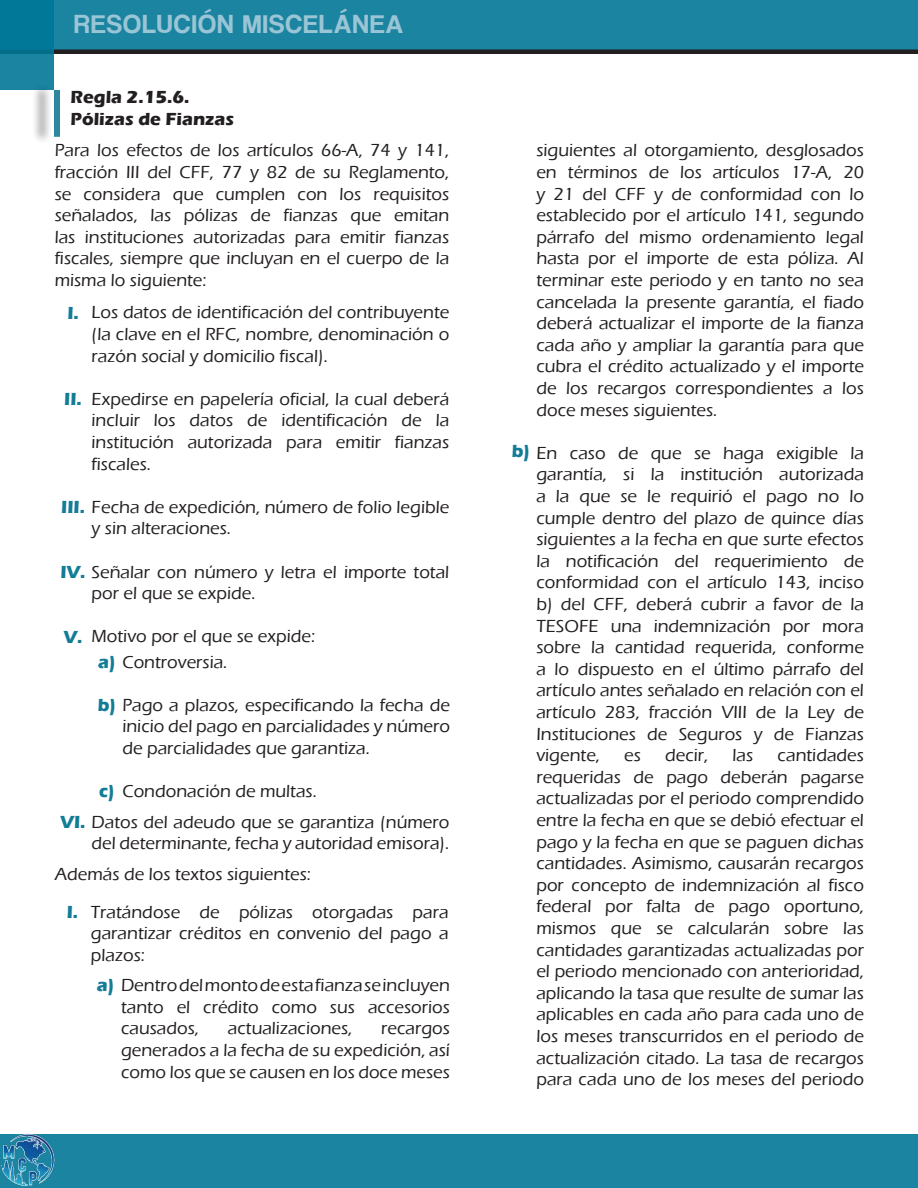
<style>
.page{position:relative;width:918px;height:1188px;background:#fff}
.page>*{position:absolute;margin:0;border:0;box-sizing:border-box;transform-origin:0 0}
.t1{font:27px "Coolvetica Rg";letter-spacing:.05em;color:#9ac5d5}
.t2{font:500 18px/21.6px "Eras ITC";color:#231f20;text-align:justify}
.t3{font:700 18px "Eras ITC";color:#231f20}
.t4{font:700 18px "Eras ITC";color:#137c96}
.s1{font-weight:700;color:#137c96}
</style>
<div class="page">
<div style="left:0;top:0;width:918px;height:54px;background:#1a84a1"></div>
<hr style="left:0;top:50px;width:918px;height:4px;background:#231f20">
<svg style="left:0;top:0;width:54px;height:90px;background:#0b7c9a"></svg>
<div style="left:0;top:1134px;width:918px;height:54px;background:#1a84a1"></div>
<img style="left:0;top:1134px;width:55px;height:53px">
<div style="left:31px;top:82px;width:22px;height:62px;background:#231f20;opacity:.5"></div>
<div style="left:54px;top:93px;width:6px;height:41px;background:#2d879e"></div>
<h1 class="t1" style="left:74px;top:8px;width:331px">RESOLUCIÓN MISCELÁNEA</h1>
<p class="t3" style="left:71px;top:86px;width:120px">Regla 2.15.6.</p>
<p class="t2" style="left:55px;top:140px;width:396px">Para los efectos de los artículos 66-A, 74 y 141, fracción III del CFF, 77 y 82 de su Reglamento, se considera que cumplen con los requisitos señalados, las pólizas de fianzas que emitan las instituciones autorizadas para emitir fianzas fiscales, siempre que incluyan en el cuerpo de la misma lo siguiente:</p>
<p class="t3" style="left:71px;top:109px;width:165px">Pólizas de Fianzas</p>
<p class="t4" style="left:67px;top:302px;width:13px">I.</p>
<p class="t4" style="left:64px;top:389px;width:19px">II.</p>
<p class="t2" style="left:92px;top:302px;width:359px">Los datos de identificación del contribuyente (la clave en el RFC, nombre, denominación o razón social y domicilio fiscal).</p>
<p class="t2" style="left:92px;top:388px;width:359px">Expedirse en papelería oficial, la cual deberá incluir los datos de identificación de la institución autorizada para emitir fianzas fiscales.</p>
<p class="t2" style="left:61px;top:496px;width:390px"><span class="s1">III.</span> Fecha de expedición, número de folio legible</p>
<p class="t2" style="left:92px;top:518px;width:141px">y sin alteraciones.</p>
<p class="t2" style="left:61px;top:561px;width:390px"><span class="s1">IV.</span> Señalar con número y letra el importe total</p>
<p class="t4" style="left:64px;top:626px;width:20px">V.</p>
<p class="t2" style="left:92px;top:583px;width:165px">por el que se expide.</p>
<p class="t2" style="left:92px;top:626px;width:225px">Motivo por el que se expide:</p>
<p class="t2" style="left:98px;top:651px;width:131px"><span class="s1">a)</span> Controversia.</p>
<p class="t2" style="left:98px;top:694px;width:354px"><span class="s1">b)</span> Pago a plazos, especificando la fecha de</p>
<p class="t2" style="left:122px;top:716px;width:329px">inicio del pago en parcialidades y número de parcialidades que garantiza.</p>
<p class="t2" style="left:99px;top:781px;width:219px"><span class="s1">c)</span> Condonación de multas.</p>
<p class="t2" style="left:61px;top:811px;width:390px"><span class="s1">VI.</span> Datos del adeudo que se garantiza (número</p>
<p class="t2" style="left:92px;top:833px;width:359px">del determinante, fecha y autoridad emisora).</p>
<p class="t2" style="left:55px;top:864px;width:258px">Además de los textos siguientes:</p>
<p class="t4" style="left:67px;top:902px;width:13px">I.</p>
<p class="t2" style="left:91px;top:901px;width:359px">Tratándose de pólizas otorgadas para garantizar créditos en convenio del pago a plazos:</p>
<p class="t2" style="left:97px;top:975px;width:355px"><span class="s1">a)</span> Dentro del monto de esta fianza se incluyen</p>
<p class="t2" style="left:121px;top:996px;width:330px">tanto el crédito como sus accesorios causados,</p>
<p class="t2" style="left:228px;top:1018px;width:126px">actualizaciones,</p>
<p class="t2" style="left:121px;top:1018px;width:330px;text-indent:260px">recargos generados a la fecha de su expedición, así como los que se causen en los doce meses</p>
<p class="t2" style="left:536px;top:140px;width:329px">siguientes al otorgamiento, desglosados en términos de los artículos 17-A, 20 y 21 del CFF y de conformidad con lo establecido por el artículo 141, segundo párrafo del mismo ordenamiento legal hasta por el importe de esta póliza. Al terminar este periodo y en tanto no sea cancelada la presente garantía, el fiado deberá actualizar el importe de la fianza cada año y ampliar la garantía para que cubra el crédito actualizado y el importe de los recargos correspondientes a los doce meses siguientes.</p>
<p class="t2" style="left:512px;top:442px;width:354px"><span class="s1">b)</span> En caso de que se haga exigible la</p>
<p class="t2" style="left:536px;top:464px;width:329px">garantía, si la institución autorizada a la que se le requirió el pago no lo cumple dentro del plazo de quince días siguientes a la fecha en que surte efectos la notificación del requerimiento de conformidad con el artículo 143, inciso b) del CFF, deberá cubrir a favor de la TESOFE una indemnización por mora sobre la cantidad requerida, conforme a lo dispuesto en el último párrafo del artículo antes señalado en relación con el</p>
<p class="t2" style="left:536px;top:701px;width:329px">artículo 283, fracción VIII de la Ley de Instituciones de Seguros y de Fianzas vigente,</p>
<p class="t2" style="left:536px;top:745px;width:329px;text-indent:241px">cantidades requeridas de pago deberán pagarse actualizadas por el periodo comprendido entre la fecha en que se debió efectuar el pago y la fecha en que se paguen dichas cantidades. Asimismo, causarán recargos por concepto de indemnización al fisco federal por falta de pago oportuno, mismos que se calcularán sobre las cantidades garantizadas actualizadas por el periodo mencionado con anterioridad, aplicando la tasa que resulte de sumar las aplicables en cada año para cada uno de los meses transcurridos en el periodo de actualización citado. La tasa de recargos para cada uno de los meses del periodo</p>
<p class="t2" style="left:624px;top:745px;width:18px">es</p>
<p class="t2" style="left:665px;top:745px;width:45px">decir,</p>
<p class="t2" style="left:733px;top:745px;width:22px">las</p>
</div>
